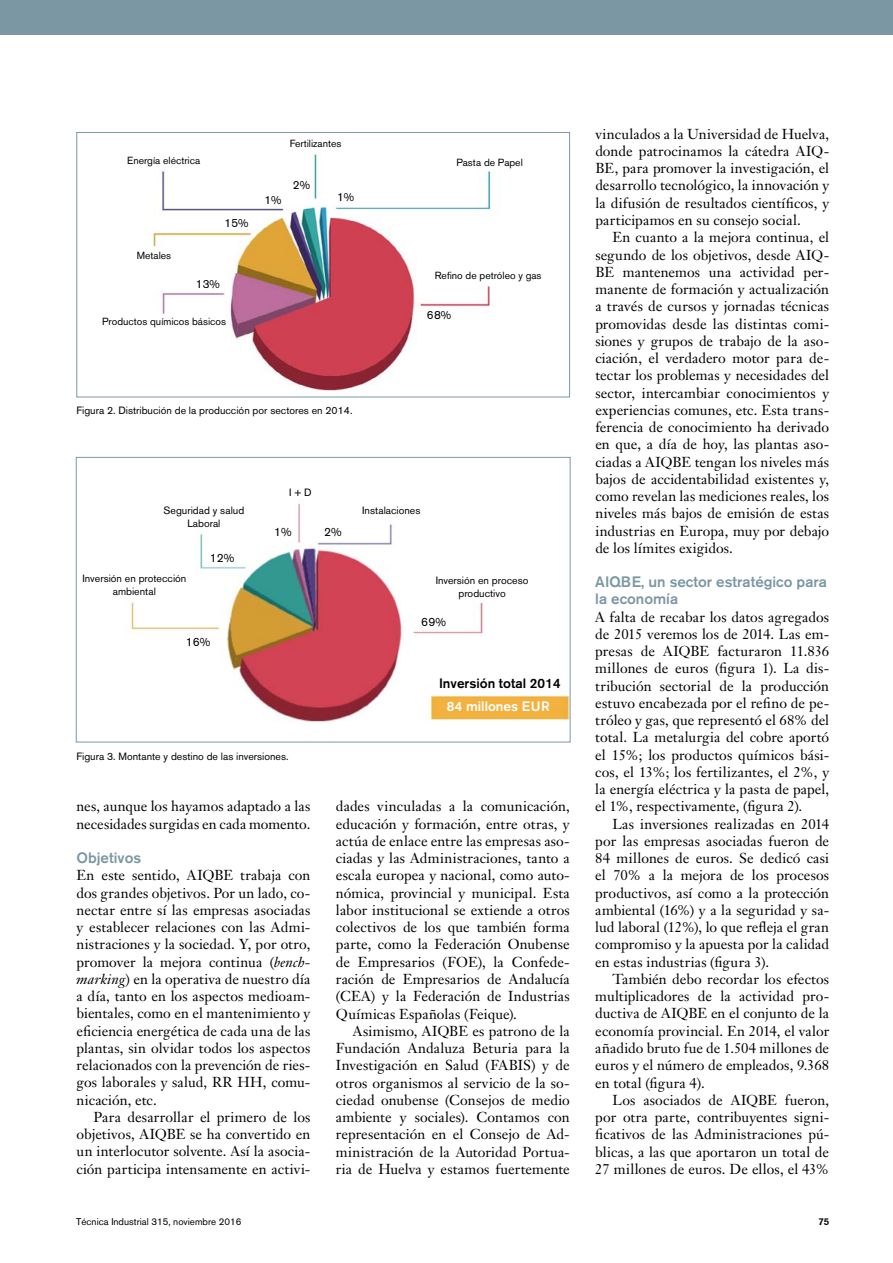
<style>
.page{position:relative;width:893px;height:1263px;background:#fff}
.page>*{position:absolute;margin:0;border:0;box-sizing:border-box;transform-origin:0 0}
.t1{font:500 15px/17.2px "Akzidenz Grotesk BE";color:#7b97a4}
.t2{font:14.25px/17.2px "Janson Text";letter-spacing:.005em;color:#000;text-align:justify}
.t3{font:500 13.5px "Akzidenz Grotesk BE";color:#000}
.t4{font:500 13.5px "Akzidenz Grotesk BE";color:#fff}
.t5{font:12px "Akzidenz Grotesk BE";color:#000}
.t6{font:11.7px "Akzidenz Grotesk BE";color:#000}
.t7{font:10.5px/12.6px "Akzidenz Grotesk BE";color:#000;text-align:center}
.t8{font:10.35px "Akzidenz Grotesk BE";color:#000}
.t9{font:9.75px "Akzidenz Grotesk BE";color:#000}
.t10{font:500 9.75px "Akzidenz Grotesk BE";color:#000}
.s1{font-style:italic}
</style>
<div class="page">
<div style="left:0;top:0;width:893px;height:34px;background:#7b97a4"></div>
<img style="left:152px;top:152px;width:340px;height:239px">
<div style="left:77px;top:132px;width:493px;height:265px;border:1px solid #7b97a4"></div>
<img style="left:130px;top:503px;width:438px;height:219px">
<div style="left:76px;top:457px;width:494px;height:285px;border:1px solid #7b97a4"></div>
<p class="t8" style="left:127px;top:154px;width:75px">Energía eléctrica</p>
<p class="t8" style="left:137px;top:249px;width:36px">Metales</p>
<p class="t6" style="left:224px;top:216px;width:26px">15%</p>
<p class="t6" style="left:196px;top:277px;width:26px">13%</p>
<p class="t8" style="left:102px;top:315px;width:125px">Productos químicos básicos</p>
<p class="t8" style="left:290px;top:137px;width:53px">Fertilizantes</p>
<p class="t6" style="left:293px;top:178px;width:19px">2%</p>
<p class="t6" style="left:264px;top:193px;width:19px">1%</p>
<p class="t6" style="left:337px;top:190px;width:19px">1%</p>
<p class="t8" style="left:456px;top:156px;width:68px">Pasta de Papel</p>
<p class="t8" style="left:435px;top:269px;width:108px">Refino de petróleo y gas</p>
<p class="t6" style="left:427px;top:308px;width:26px">68%</p>
<p class="t7" style="left:77px;top:404px;width:277px">Figura 2. Distribución de la producción por sectores en 2014.</p>
<p class="t7" style="left:164px;top:504px;width:82px">Seguridad y salud<br>Laboral</p>
<p class="t7" style="left:82px;top:572px;width:105px">Inversión en protección ambiental</p>
<p class="t5" style="left:210px;top:550px;width:26px">12%</p>
<p class="t5" style="left:186px;top:635px;width:26px">16%</p>
<p class="t7" style="left:289px;top:486px;width:24px">I + D</p>
<p class="t5" style="left:274px;top:524px;width:19px">1%</p>
<p class="t5" style="left:324px;top:525px;width:19px">2%</p>
<p class="t7" style="left:77px;top:749px;width:213px">Figura 3. Montante y destino de las inversiones.</p>
<p class="t7" style="left:362px;top:504px;width:60px">Instalaciones</p>
<p class="t7" style="left:436px;top:574px;width:94px">Inversión en proceso productivo</p>
<p class="t5" style="left:421px;top:615px;width:26px">69%</p>
<p class="t3" style="left:439px;top:675px;width:123px">Inversión total 2014</p>
<p class="t4" style="left:447px;top:697px;width:104px">84 millones EUR</p>
<p class="t2" style="left:77px;top:798px;width:235px">nes, aunque los hayamos adaptado a las necesidades surgidas en cada momento.</p>
<p class="t1" style="left:77px;top:849px;width:66px">Objetivos</p>
<p class="t2" style="left:77px;top:867px;width:235px">En este sentido, AIQBE trabaja con dos grandes objetivos. Por un lado, co&shy;nectar entre sí las empresas asociadas y establecer relaciones con las Admi&shy;nistraciones y la sociedad. Y, por otro, promover la mejora continua (<span class="s1">bench&shy;marking</span>) en la operativa de nuestro día a día, tanto en los aspectos medioam&shy;bientales, como en el mantenimiento y eficiencia energética de cada una de las plantas, sin olvidar todos los aspectos relacionados con la prevención de ries&shy;gos laborales y salud, RR HH, comu&shy;nicación, etc.</p>
<p class="t2" style="left:77px;top:1108px;width:235px;text-indent:17px">Para desarrollar el primero de los objetivos, AIQBE se ha convertido en un interlocutor solvente. Así la asocia&shy;ción participa intensamente en activi-</p>
<p class="t2" style="left:336px;top:798px;width:235px">dades vinculadas a la comunicación, educación y formación, entre otras, y actúa de enlace entre las empresas aso&shy;ciadas y las Administraciones, tanto a escala europea y nacional, como auto&shy;nómica, provincial y municipal. Esta labor institucional se extiende a otros colectivos de los que también forma parte, como la Federación Onubense de Empresarios (FOE), la Confede&shy;ración de Empresarios de Andalucía (CEA) y la Federación de Industrias Químicas Españolas (Feique).</p>
<p class="t2" style="left:336px;top:1022px;width:235px;text-indent:17px">Asimismo, AIQBE es patrono de la Fundación Andaluza Beturia para la Investigación en Salud (FABIS) y de otros organismos al servicio de la so&shy;ciedad onubense (Consejos de medio ambiente y sociales). Contamos con representación en el Consejo de Ad&shy;ministración de la Autoridad Portua&shy;ria de Huelva y estamos fuertemente</p>
<p class="t2" style="left:595px;top:125px;width:235px">vinculados a la Universidad de Huelva, donde patrocinamos la cátedra AIQ-BE, para promover la investigación, el desarrollo tecnológico, la innovación y la difusión de resultados científicos, y participamos en su consejo social.</p>
<p class="t2" style="left:595px;top:229px;width:235px;text-indent:17px">En cuanto a la mejora continua, el segundo de los objetivos, desde AIQ-BE mantenemos una actividad per&shy;manente de formación y actualización a través de cursos y jornadas técnicas promovidas desde las distintas comi&shy;siones y grupos de trabajo de la aso&shy;ciación, el verdadero motor para de&shy;tectar los problemas y necesidades del sector, intercambiar conocimientos y experiencias comunes, etc. Esta trans&shy;ferencia de conocimiento ha derivado en que, a día de hoy, las plantas aso&shy;ciadas a AIQBE tengan los niveles más bajos de accidentabilidad existentes y, como revelan las mediciones reales, los niveles más bajos de emisión de estas industrias en Europa, muy por debajo de los límites exigidos.</p>
<p class="t1" style="left:595px;top:573px;width:233px">AIQBE, un sector estratégico para la economía</p>
<p class="t2" style="left:595px;top:608px;width:235px">A falta de recabar los datos agregados de 2015 veremos los de 2014. Las em&shy;presas de AIQBE facturaron 11.836 millones de euros (figura 1). La dis&shy;tribución sectorial de la producción estuvo encabezada por el refino de pe&shy;tróleo y gas, que representó el 68% del total. La metalurgia del cobre aportó el 15%; los productos químicos bási&shy;cos, el 13%; los fertilizantes, el 2%, y la energía eléctrica y la pasta de papel, el 1%, respectivamente, (figura 2).</p>
<p class="t2" style="left:595px;top:815px;width:235px;text-indent:17px">Las inversiones realizadas en 2014 por las empresas asociadas fueron de 84 millones de euros. Se dedicó casi el 70% a la mejora de los procesos productivos, así como a la protección ambiental (16%) y a la seguridad y sa&shy;lud laboral (12%), lo que refleja el gran compromiso y la apuesta por la calidad en estas industrias (figura 3).</p>
<p class="t2" style="left:595px;top:970px;width:235px;text-indent:17px">También debo recordar los efectos multiplicadores de la actividad pro&shy;ductiva de AIQBE en el conjunto de la economía provincial. En 2014, el valor añadido bruto fue de 1.504 millones de euros y el número de empleados, 9.368 en total (figura 4).</p>
<p class="t2" style="left:595px;top:1091px;width:235px;text-indent:17px">Los asociados de AIQBE fueron, por otra parte, contribuyentes signi&shy;ficativos de las Administraciones pú&shy;blicas, a las que aportaron un total de 27 millones de euros. De ellos, el 43%</p>
<p class="t9" style="left:76px;top:1216px;width:167px">Técnica Industrial 315, noviembre 2016</p>
<p class="t10" style="left:818px;top:1216px;width:12px">75</p>
</div>
